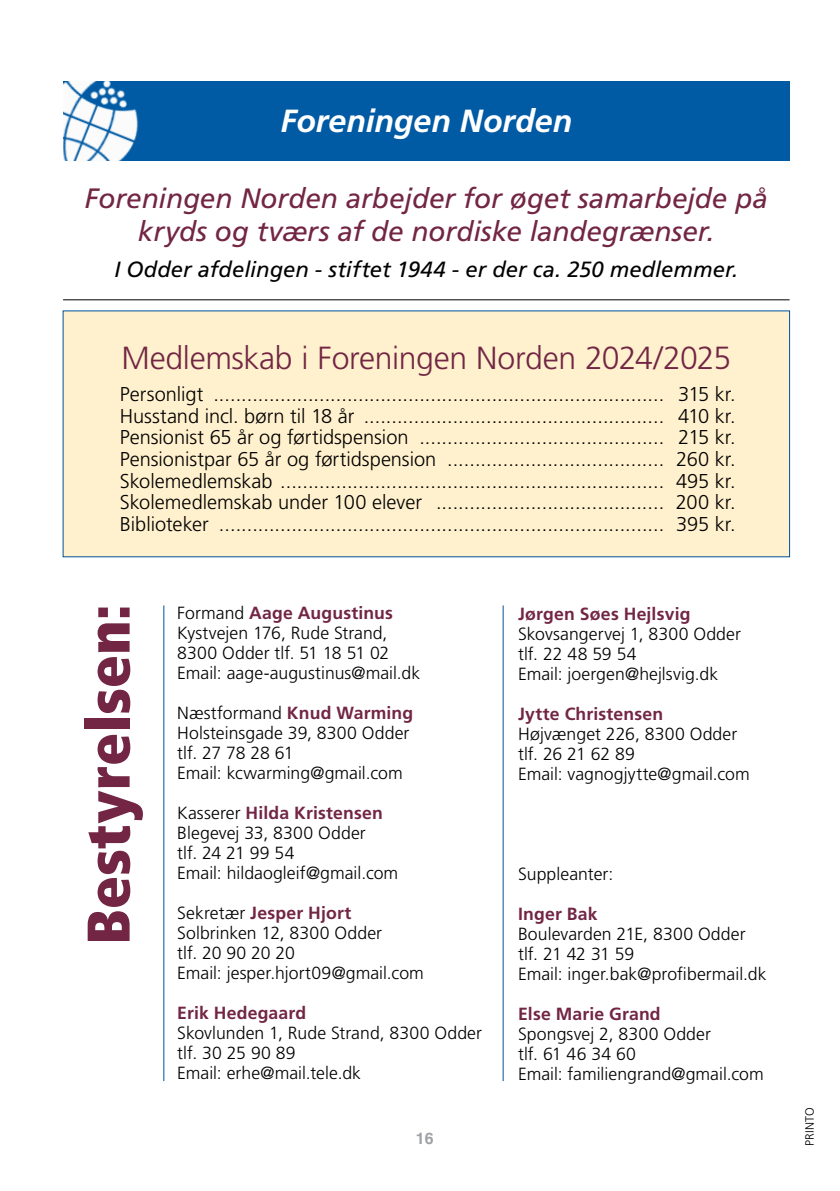
<style>
.page{position:relative;width:840px;height:1191px;background:#fff}
.page>*{position:absolute;margin:0;border:0;box-sizing:border-box;transform-origin:0 0}
.t1{font:900 60px "Frutiger";color:#722644}
.t2{font:300 32px "Frutiger LT Std";letter-spacing:-.015em;color:#722644}
.t3{font:italic 700 32px "Frutiger";color:#fff}
.t4{font:italic 28px/33.6px "Frutiger";letter-spacing:-.005em;color:#722644;text-align:center}
.t5{font:italic 22px "Frutiger";color:#000}
.t6{font:300 20px/21.6px "Frutiger LT Std";color:#000;text-align:justify}
.t7{font:300 17.6px/20px "Frutiger LT Std";letter-spacing:.005em;color:#000}
.t8{font:700 17.6px "Frutiger LT Std";letter-spacing:.01em;color:#722644}
.t9{font:700 16px "Helvetica";color:#9fa1a4}
.t10{font:300 12px "Frutiger LT Std";letter-spacing:.03em;color:#000}
.s1{font-weight:700;color:#722644}
</style>
<div class="page">
<div style="left:63px;top:311px;width:726px;height:246px;background:#fff1cd"></div>
<hr style="left:163px;top:605px;width:1px;height:476px;background:#005399">
<hr style="left:502px;top:605px;width:1px;height:476px;background:#005399">
<div style="left:63px;top:82px;width:726px;height:79px;background:#005aa4"></div>
<img style="left:63px;top:82px;width:76px;height:79px">
<hr style="left:63px;top:299px;width:726px;height:1px;background:#000">
<h2 class="t3" style="left:280px;top:102px;width:293px">Foreningen Norden</h2>
<h3 class="t4" style="left:84px;top:181px;width:684px">Foreningen Norden arbejder for øget samarbejde på kryds og tværs af de nordiske landegrænser.</h3>
<p class="t5" style="left:114px;top:257px;width:625px">I Odder afdelingen - stiftet 1944 - er der ca. 250 medlemmer.</p>
<h2 class="t2" style="left:121px;top:340px;width:611px">Medlemskab i Foreningen Norden 2024/2025</h2>
<p class="t6" style="left:120px;top:384px;width:617px">Personligt ................................................................................. 315 kr.<br>Husstand incl. børn til 18 år ...................................................... 410 kr.<br>Pensionist 65 år og førtidspension ............................................ 215 kr.<br>Pensionistpar 65 år og førtidspension ....................................... 260 kr.<br>Skolemedlemskab ..................................................................... 495 kr.<br>Skolemedlemskab under 100 elever ......................................... 200 kr.<br>Biblioteker ................................................................................ 395 kr.</p>
<h1 class="t1" style="left:72px;top:944px;width:342px;rotate:-90deg">Bestyrelsen:</h1>
<p class="t7" style="left:177px;top:603px;width:244px">Formand <span class="s1">Aage Augustinus<br></span>Kystvejen 176, Rude Strand,<br>8300 Odder tlf. 51 18 51 02<br>Email: aage-augustinus@mail.dk</p>
<p class="t7" style="left:177px;top:703px;width:237px">Næstformand <span class="s1">Knud Warming<br></span>Holsteinsgade 39, 8300 Odder tlf. 27 78 28 61<br>Email: kcwarming@gmail.com</p>
<p class="t7" style="left:177px;top:803px;width:222px">Kasserer <span class="s1">Hilda Kristensen<br></span>Blegevej 33, 8300 Odder<br>tlf. 24 21 99 54<br>Email: hildaogleif@gmail.com</p>
<p class="t7" style="left:177px;top:903px;width:248px">Sekretær <span class="s1">Jesper Hjort<br></span>Solbrinken 12, 8300 Odder<br>tlf. 20 90 20 20<br>Email: jesper.hjort09@gmail.com</p>
<p class="t8" style="left:177px;top:1002px;width:131px">Erik Hedegaard</p>
<p class="t7" style="left:177px;top:1023px;width:306px">Skovlunden 1, Rude Strand, 8300 Odder tlf. 30 25 90 89<br>Email: erhe@mail.tele.dk</p>
<p class="t9" style="left:415px;top:1129px;width:18px">16</p>
<p class="t8" style="left:517px;top:603px;width:174px">Jørgen Søes Hejlsvig</p>
<p class="t7" style="left:517px;top:623px;width:224px">Skovsangervej 1, 8300 Odder tlf. 22 48 59 54<br>Email: joergen@hejlsvig.dk</p>
<p class="t8" style="left:517px;top:703px;width:147px">Jytte Christensen</p>
<p class="t7" style="left:517px;top:723px;width:233px">Højvænget 226, 8300 Odder tlf. 26 21 62 89<br>Email: vagnogjytte@gmail.com</p>
<p class="t7" style="left:517px;top:863px;width:97px">Suppleanter:</p>
<p class="t8" style="left:517px;top:903px;width:81px">Inger Bak</p>
<p class="t7" style="left:517px;top:923px;width:250px">Boulevarden 21E, 8300 Odder tlf. 21 42 31 59<br>Email: inger.bak@profibermail.dk</p>
<p class="t8" style="left:517px;top:1003px;width:144px">Else Marie Grand</p>
<p class="t7" style="left:517px;top:1023px;width:247px">Spongsvej 2, 8300 Odder<br>tlf. 61 46 34 60<br>Email: familiengrand@gmail.com</p>
<p class="t10" style="left:802px;top:1146px;width:41px;rotate:-90deg">PRINTO</p>
</div>
